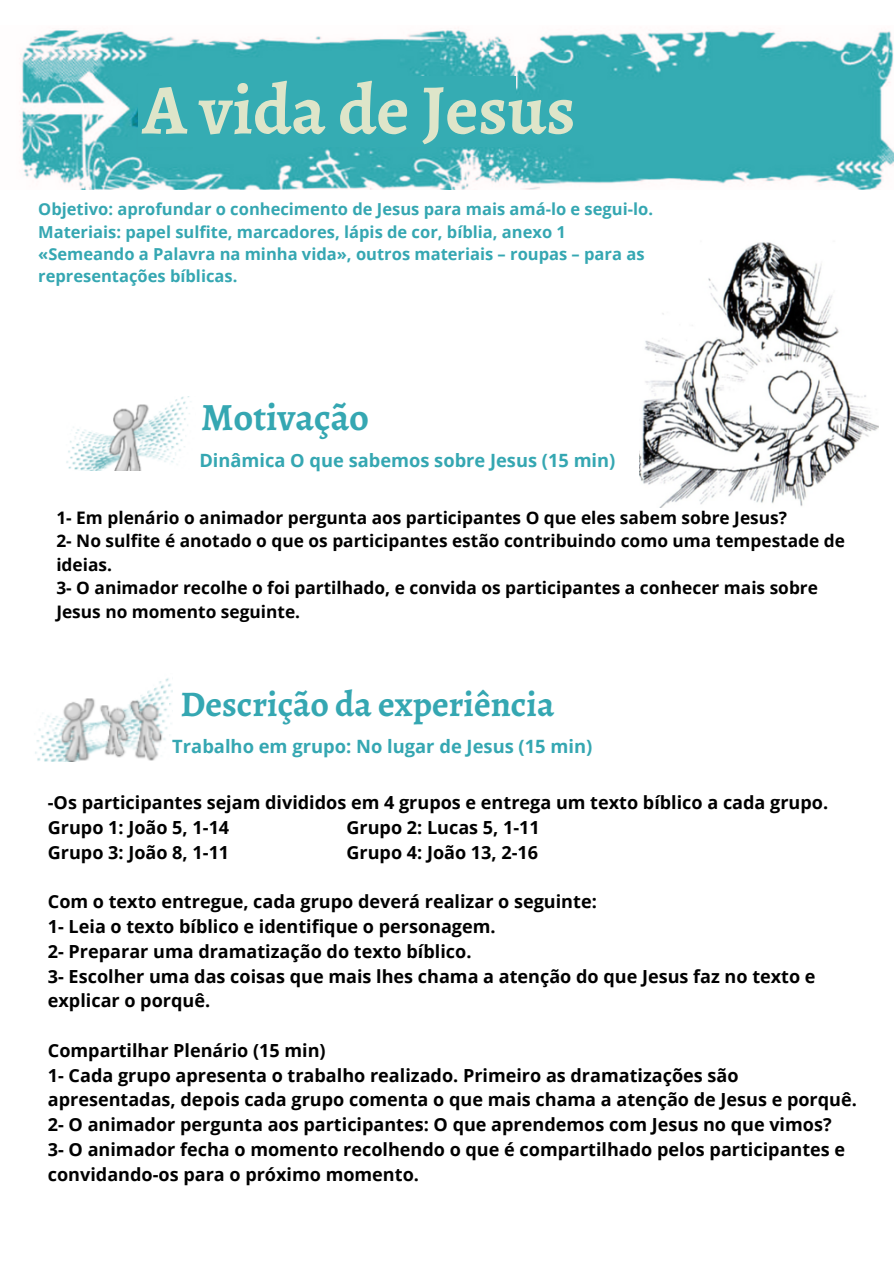
<style>
.page{position:relative;width:894px;height:1264px;background:#fff}
.page>*{position:absolute;margin:0;border:0;box-sizing:border-box;transform-origin:0 0}
.t1{font:700 71.1px "Alegreya";color:#dee5c9}
.t2{font:700 38.55px "Alegreya";color:#35a7b2}
.t3{font:700 36px "Alegreya";color:#35a7b2}
.t4{font:700 18.3px "Open Sans";color:#35a7b2}
.t5{font:700 18px/24.8px "Open Sans";color:#000}
.t6{font:700 17.25px/23.7px "Open Sans";color:#000}
.t7{font:700 16.5px/22.2px "Open Sans";color:#35a7b2}
</style>
<div class="page">
<img style="left:20px;top:30px;width:873px;height:159px">
<div style="left:193px;top:59px;width:119px;height:93px;background:#35acb3"></div>
<div style="left:138px;top:77px;width:377px;height:70px;background:#35acb3"></div>
<img style="left:66px;top:396px;width:125px;height:75px">
<img style="left:35px;top:678px;width:137px;height:83px">
<img style="left:639px;top:242px;width:238px;height:265px">
<p class="t1" style="left:142px;top:61px;width:434px">A vida de Jesus</p>
<p class="t7" style="left:38px;top:198px;width:616px">Objetivo: aprofundar o conhecimento de Jesus para mais amá-lo e segui-lo.</p>
<h2 class="t7" style="left:38px;top:220px;width:607px">Materiais: papel sulfite, marcadores, lápis de cor, bíblia, anexo 1 «Semeando a Palavra na minha vida», outros materiais – roupas – para as representações bíblicas.</h2>
<p class="t2" style="left:201px;top:391px;width:170px">Motivação</p>
<h3 class="t4" style="left:199px;top:447px;width:417px">Dinâmica O que sabemos sobre Jesus (15 min)</h3>
<p class="t6" style="left:56px;top:505px;width:790px">1- Em plenário o animador pergunta aos participantes O que eles sabem sobre Jesus?<br>2- No sulfite é anotado o que os participantes estão contribuindo como uma tempestade de ideias.<br>3- O animador recolhe o foi partilhado, e convida os participantes a conhecer mais sobre Jesus no momento seguinte.</p>
<h3 class="t3" style="left:180px;top:679px;width:375px">Descrição da experiência</h3>
<h2 class="t4" style="left:172px;top:733px;width:421px">Trabalho em grupo: No lugar de Jesus (15 min)</h2>
<h3 class="t5" style="left:48px;top:790px;width:781px">-Os participantes sejam divididos em 4 grupos e entrega um texto bíblico a cada grupo.<br>Grupo 1: João 5, 1-14</h3>
<h3 class="t5" style="left:346px;top:814px;width:195px">Grupo 2: Lucas 5, 1-11</h3>
<h3 class="t5" style="left:48px;top:839px;width:183px">Grupo 3: João 8, 1-11</h3>
<h3 class="t5" style="left:346px;top:839px;width:193px">Grupo 4: João 13, 2-16</h3>
<p class="t5" style="left:48px;top:889px;width:769px">Com o texto entregue, cada grupo deverá realizar o seguinte:<br>1- Leia o texto bíblico e identifique o personagem.<br>2- Preparar uma dramatização do texto bíblico.<br>3- Escolher uma das coisas que mais lhes chama a atenção do que Jesus faz no texto e explicar o porquê.</p>
<h3 class="t5" style="left:48px;top:1037px;width:810px">Compartilhar Plenário (15 min)<br>1- Cada grupo apresenta o trabalho realizado. Primeiro as dramatizações são apresentadas, depois cada grupo comenta o que mais chama a atenção de Jesus e porquê.<br>2- O animador pergunta aos participantes: O que aprendemos com Jesus no que vimos?<br>3- O animador fecha o momento recolhendo o que é compartilhado pelos participantes e convidando-os para o próximo momento.</h3>
</div>
